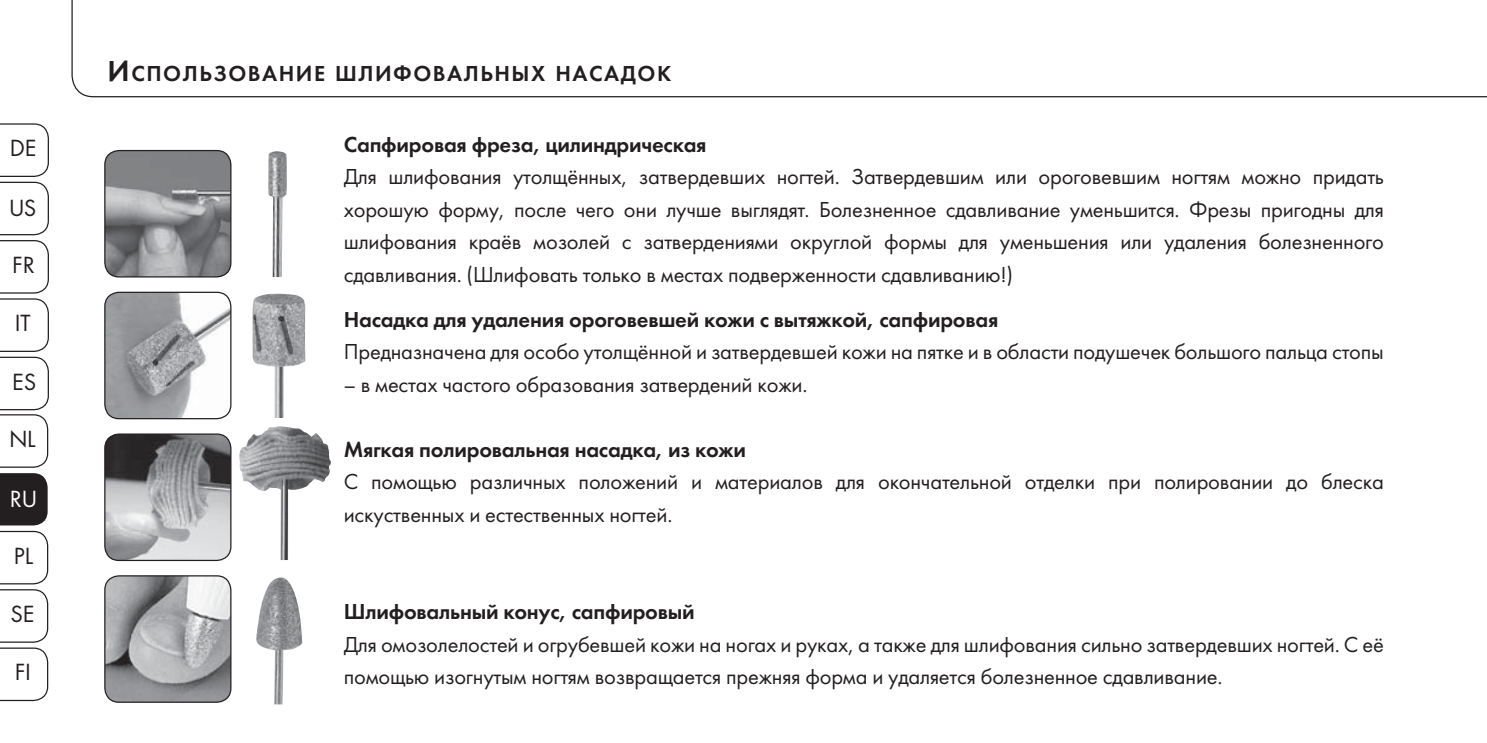
<style>
.page{position:relative;width:1487px;height:743px;background:#fff}
.page>*{position:absolute;margin:0;border:0;box-sizing:border-box;transform-origin:0 0}
.t1{font:22.5px/32.5px "Futura Book C";letter-spacing:-.01em;color:#231f20}
.t2{font:22.5px "Futura Demi C";letter-spacing:-.01em;color:#231f20}
.t3{font:22.5px "Futura Demi C";letter-spacing:.065em;color:#231f20}
.t4{font:21.5px "Futura";letter-spacing:.01em;color:#231f20}
.t5{font:21.5px "Futura";color:#fff}
.s1{font-size:30px}
</style>
<div class="page">
<img style="left:256px;top:577px;width:46px;height:127px">
<img style="left:268px;top:151px;width:19px;height:126px">
<img style="left:252px;top:294px;width:53px;height:124px">
<img style="left:239px;top:426px;width:92px;height:134px">
<img style="left:105px;top:151px;width:126px;height:126px;border-radius:14px">
<div style="left:104px;top:150px;width:127px;height:127px;border:1px solid #231f20;border-radius:14px"></div>
<img style="left:105px;top:292px;width:126px;height:127px;border-radius:14px">
<div style="left:104px;top:292px;width:127px;height:127px;border:1px solid #231f20;border-radius:14px"></div>
<img style="left:105px;top:434px;width:126px;height:126px;border-radius:14px">
<div style="left:104px;top:433px;width:127px;height:128px;border:1px solid #231f20;border-radius:14px"></div>
<img style="left:105px;top:576px;width:126px;height:126px;border-radius:14px">
<div style="left:104px;top:575px;width:127px;height:128px;border:1px solid #231f20;border-radius:14px"></div>
<svg style="left:71px;top:0;width:1416px;height:97px"></svg>
<svg style="left:0;top:123px;width:49px;height:402px"></svg>
<svg style="left:0;top:531px;width:48px;height:170px"></svg>
<p class="t4" style="left:10px;top:138px;width:28px">DE</p>
<p class="t4" style="left:9px;top:198px;width:29px">US</p>
<p class="t4" style="left:13px;top:255px;width:24px">FR</p>
<p class="t4" style="left:15px;top:313px;width:17px">IT</p>
<p class="t4" style="left:12px;top:372px;width:25px">ES</p>
<p class="t4" style="left:9px;top:429px;width:28px">NL</p>
<p class="t5" style="left:10px;top:489px;width:28px">RU</p>
<p class="t4" style="left:14px;top:546px;width:21px">PL</p>
<p class="t4" style="left:11px;top:604px;width:25px">SE</p>
<p class="t4" style="left:15px;top:662px;width:17px">FI</p>
<p class="t3" style="left:108px;top:60px;width:565px"><span class="s1">И</span>СПОЛЬЗОВАНИЕ ШЛИФОВАЛЬНЫХ НАСАДОК</p>
<p class="t2" style="left:344px;top:131px;width:364px">Сапфировая фреза, цилиндрическая</p>
<p class="t1" style="left:344px;top:162px;width:1042px;text-align:justify">Для шлифования утолщённых, затвердевших ногтей. Затвердевшим или ороговевшим ногтям можно придать хорошую форму, после чего они лучше выглядят. Болезненное сдавливание уменьшится. Фрезы пригодны для шлифования краёв мозолей с затвердениями округлой формы для уменьшения или удаления болезненного сдавливания. (Шлифовать только в местах подверженности сдавливанию!)</p>
<p class="t2" style="left:344px;top:306px;width:656px">Насадка для удаления ороговевшей кожи с вытяжкой, сапфировая</p>
<p class="t1" style="left:344px;top:337px;width:1041px">Предназначена для особо утолщённой и затвердевшей кожи на пятке и в области подушечек большого пальца стопы</p>
<p class="t1" style="left:344px;top:370px;width:465px">– в местах частого образования затвердений кожи.</p>
<p class="t2" style="left:344px;top:436px;width:404px">Мягкая полировальная насадка, из кожи</p>
<p class="t1" style="left:344px;top:467px;width:1042px">С помощью различных положений и материалов для окончательной отделки при полировании до блеска искуственных и естественных ногтей.</p>
<p class="t2" style="left:344px;top:598px;width:353px">Шлифовальный конус, сапфировый</p>
<p class="t1" style="left:344px;top:630px;width:1042px">Для омозолелостей и огрубевшей кожи на ногах и руках, а также для шлифования сильно затвердевших ногтей. С её помощью изогнутым ногтям возвращается прежняя форма и удаляется болезненное сдавливание.</p>
</div>
